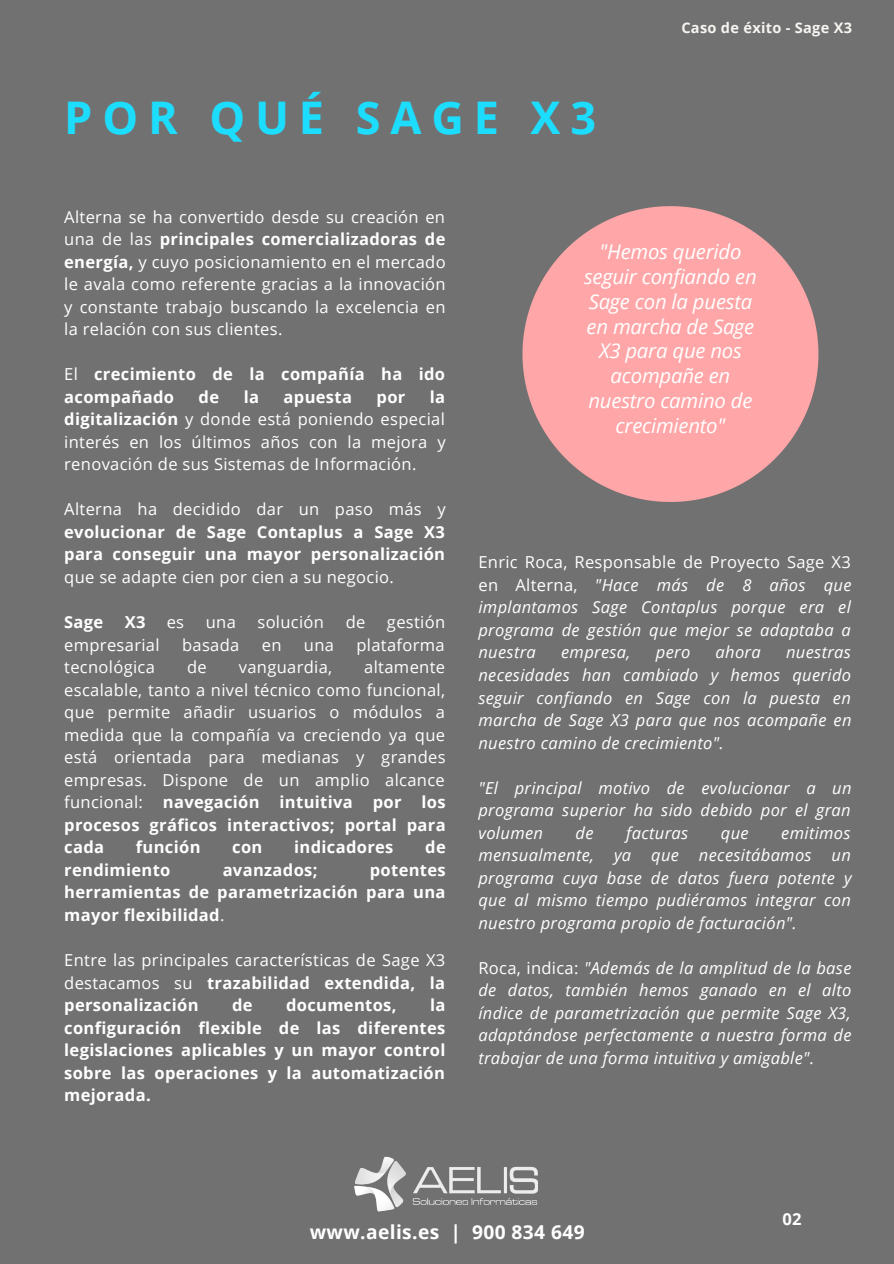
<style>
.page{position:relative;width:894px;height:1264px;background:#fff}
.page>*{position:absolute;margin:0;border:0;box-sizing:border-box;transform-origin:0 0}
.t1{font:700 45px "Open Sans";letter-spacing:.22em;color:#1dddff}
.t2{font:italic 20.25px/24.8px "Open Sans";letter-spacing:-.01em;color:#fff;text-align:center}
.t3{font:700 19.2px "Open Sans";letter-spacing:.02em;color:#fff}
.t4{font:16.5px/22.5px "Open Sans";letter-spacing:.02em;color:#fff;text-align:justify}
.t5{font:italic 16.5px/22.5px "Open Sans";letter-spacing:.02em;color:#fff;text-align:justify}
.t6{font:700 16.5px/22.5px "Open Sans";letter-spacing:.02em;color:#fff;text-align:justify}
.t7{font:700 14.55px "Open Sans";letter-spacing:.02em;color:#f7f5f1}
.s1{font-weight:700}
.s2{font-weight:400}
.s3{font-style:normal}
</style>
<div class="page">
<div style="left:0;top:0;width:893px;height:1263px;background:#727171"></div>
<svg style="left:522px;top:206px;width:296px;height:296px;fill:#ffa6a8"></svg>
<img style="left:354px;top:1156px;width:184px;height:56px">
<p class="t1" style="left:64px;top:85px;width:533px">POR QUÉ SAGE X3</p>
<p class="t7" style="left:681px;top:18px;width:172px">Caso de éxito - Sage X3</p>
<p class="t4" style="left:64px;top:205px;width:383px">Alterna se ha convertido desde su creación en una de las <span class="s1">principales comercializadoras de energía,</span> y cuyo posicionamiento en el mercado le avala como referente gracias a la innovación y constante trabajo buscando la excelencia en la relación con sus clientes.</p>
<p class="t6" style="left:64px;top:362px;width:382px"><span class="s2">El</span> crecimiento de la compañía ha ido acompañado</p>
<p class="t4" style="left:64px;top:385px;width:383px;text-indent:365px"><span class="s1">la digitalización</span> y donde está poniendo especial interés en los últimos años con la mejora y renovación de sus Sistemas de Información.</p>
<p class="t6" style="left:64px;top:497px;width:383px"><span class="s2">Alterna ha decidido dar un paso más y </span>evolucionar de Sage Contaplus a Sage X3 para conseguir una mayor personalización <span class="s2">que se adapte cien por cien a su negocio.</span></p>
<p class="t6" style="left:64px;top:610px;width:41px">Sage</p>
<p class="t6" style="left:125px;top:610px;width:22px">X3</p>
<p class="t4" style="left:167px;top:610px;width:19px">es</p>
<p class="t4" style="left:206px;top:610px;width:32px">una</p>
<p class="t4" style="left:257px;top:610px;width:68px">solución</p>
<p class="t4" style="left:345px;top:610px;width:21px">de</p>
<p class="t4" style="left:387px;top:610px;width:60px">gestión</p>
<p class="t4" style="left:64px;top:633px;width:97px">empresarial</p>
<p class="t4" style="left:182px;top:633px;width:59px">basada</p>
<p class="t4" style="left:262px;top:633px;width:21px">en</p>
<p class="t4" style="left:304px;top:633px;width:32px">una</p>
<p class="t4" style="left:356px;top:633px;width:90px">plataforma</p>
<p class="t4" style="left:64px;top:655px;width:92px">tecnológica</p>
<p class="t4" style="left:187px;top:655px;width:21px">de</p>
<p class="t4" style="left:239px;top:655px;width:95px">vanguardia,</p>
<p class="t6" style="left:198px;top:385px;width:22px">de</p>
<p class="t6" style="left:244px;top:385px;width:17px">la</p>
<p class="t6" style="left:283px;top:385px;width:70px">apuesta</p>
<p class="t6" style="left:376px;top:385px;width:30px">por</p>
<p class="t4" style="left:64px;top:655px;width:383px;text-indent:300px">altamente escalable, tanto a nivel técnico como funcional, que permite añadir usuarios o módulos a medida que la compañía va creciendo ya que está orientada para medianas y grandes empresas. Dispone de un amplio alcance funcional: <span class="s1">navegación intuitiva por los procesos gráficos interactivos; portal para cada</span></p>
<p class="t6" style="left:136px;top:835px;width:66px">función</p>
<p class="t6" style="left:232px;top:835px;width:32px">con</p>
<p class="t6" style="left:294px;top:835px;width:101px">indicadores</p>
<p class="t6" style="left:425px;top:835px;width:22px">de</p>
<p class="t6" style="left:64px;top:858px;width:108px">rendimiento</p>
<p class="t6" style="left:223px;top:858px;width:96px">avanzados;</p>
<p class="t6" style="left:64px;top:858px;width:383px;text-indent:305px">potentes herramientas de parametrización para una mayor flexibilidad<span class="s2">.</span></p>
<p class="t4" style="left:64px;top:948px;width:382px">Entre las principales características de Sage X3 destacamos su <span class="s1">trazabilidad extendida, la personalización</span></p>
<p class="t6" style="left:64px;top:993px;width:382px;text-indent:366px">la configuración flexible de las diferentes legislaciones aplicables y un mayor control sobre las operaciones y la automatización mejorada.</p>
<p class="t6" style="left:232px;top:993px;width:22px">de</p>
<p class="t6" style="left:286px;top:993px;width:112px">documentos,</p>
<p class="t2" style="left:584px;top:239px;width:174px">"Hemos querido seguir confiando en<br>Sage con la puesta en marcha de Sage<br>X3 para que nos acompañe en nuestro camino de crecimiento"</p>
<p class="t5" style="left:478px;top:550px;width:374px"><span class="s3">Enric Roca, Responsable de Proyecto Sage X3 en Alterna,</span> "Hace más de 8 años que implantamos Sage Contaplus porque era el programa de gestión que mejor se adaptaba a nuestra</p>
<p class="t5" style="left:561px;top:640px;width:71px">empresa,</p>
<p class="t5" style="left:655px;top:640px;width:36px">pero</p>
<p class="t5" style="left:715px;top:640px;width:47px">ahora</p>
<p class="t5" style="left:478px;top:640px;width:374px;text-indent:307px">nuestras necesidades han cambiado y hemos querido seguir confiando en Sage con la puesta en marcha de Sage X3 para que nos acompañe en nuestro camino de crecimiento".</p>
<p class="t5" style="left:478px;top:776px;width:374px">"El principal motivo de evolucionar a un programa superior ha sido debido por el gran volumen</p>
<p class="t5" style="left:575px;top:821px;width:19px">de</p>
<p class="t5" style="left:626px;top:821px;width:64px">facturas</p>
<p class="t5" style="left:720px;top:821px;width:29px">que</p>
<p class="t5" style="left:478px;top:821px;width:374px;text-indent:303px">emitimos mensualmente, ya que necesitábamos un programa cuya base de datos fuera potente y que al mismo tiempo pudiéramos integrar con nuestro programa propio de facturación".</p>
<p class="t5" style="left:478px;top:956px;width:374px"><span class="s3">Roca, indica:</span> "Además de la amplitud de la base de datos, también hemos ganado en el alto índice de parametrización que permite Sage X3, adaptándose perfectamente a nuestra forma de trabajar de una forma intuitiva y amigable".</p>
<p class="t3" style="left:309px;top:1218px;width:276px">www.aelis.es | 900 834 649</p>
<p class="t6" style="left:782px;top:1206px;width:21px">02</p>
</div>
